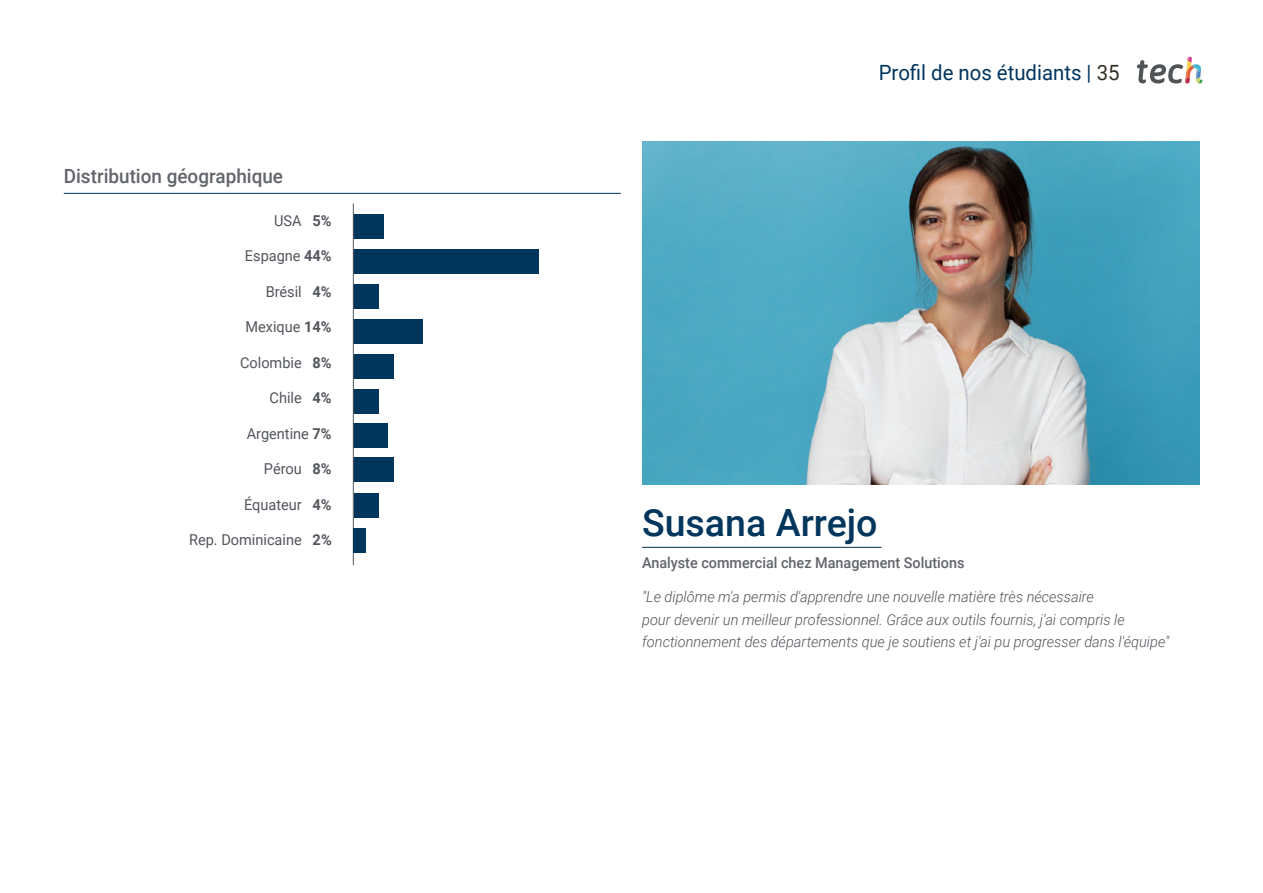
<style>
.page{position:relative;width:1263px;height:893px;background:#fff}
.page>*{position:absolute;margin:0;border:0;box-sizing:border-box;transform-origin:0 0}
.t1{font:500 37.5px "Roboto";color:#00355c}
.t2{font:21px "Roboto";color:#00355e}
.t3{font:500 19.5px "Roboto";color:#61646a}
.t4{font:italic 300 15px/22.5px "Roboto";color:#52555b}
.t5{font:15px "Roboto";color:#52555b}
.t6{font:500 15px "Roboto";color:#61646a;scale:.96 1}
.s1{font-weight:700}
.s2{color:#312e20}
</style>
<div class="page">
<svg style="left:1137px;top:57px;width:65px;height:27px"></svg>
<hr style="left:642px;top:547px;width:239px;height:1px;background:#003050">
<img style="left:642px;top:141px;width:557px;height:343px">
<hr style="left:64px;top:193px;width:557px;height:1px;background:#00355c">
<div style="left:353px;top:215px;width:30px;height:24px;background:#00355c"></div>
<div style="left:353px;top:389px;width:25px;height:24px;background:#00355c"></div>
<div style="left:353px;top:249px;width:186px;height:25px;background:#00355c"></div>
<div style="left:353px;top:424px;width:35px;height:24px;background:#00355c"></div>
<div style="left:353px;top:284px;width:25px;height:25px;background:#00355c"></div>
<div style="left:353px;top:457px;width:41px;height:25px;background:#00355c"></div>
<div style="left:353px;top:319px;width:70px;height:25px;background:#00355c"></div>
<div style="left:353px;top:354px;width:41px;height:25px;background:#00355c"></div>
<hr style="left:353px;top:204px;width:1px;height:361px;background:#52555b">
<div style="left:354px;top:493px;width:24px;height:25px;background:#00355c"></div>
<div style="left:354px;top:528px;width:12px;height:25px;background:#00355c"></div>
<h3 class="t3" style="left:64px;top:162px;width:221px">Distribution géographique</h3>
<p class="t5" style="left:274px;top:210px;width:59px">USA <span class="s1">5%</span></p>
<p class="t5" style="left:245px;top:246px;width:88px">Espagne <span class="s1">44%</span></p>
<p class="t5" style="left:266px;top:281px;width:68px">Brésil <span class="s1">4%</span></p>
<p class="t5" style="left:245px;top:317px;width:88px">Mexique <span class="s1">14%</span></p>
<p class="t5" style="left:240px;top:352px;width:93px">Colombie <span class="s1">8%</span></p>
<p class="t5" style="left:270px;top:388px;width:64px">Chile <span class="s1">4%</span></p>
<p class="t5" style="left:247px;top:423px;width:86px">Argentine <span class="s1">7%</span></p>
<p class="t5" style="left:264px;top:459px;width:69px">Pérou <span class="s1">8%</span></p>
<p class="t5" style="left:244px;top:494px;width:89px">Équateur <span class="s1">4%</span></p>
<p class="t5" style="left:189px;top:530px;width:144px">Rep. Dominicaine <span class="s1">2%</span></p>
<h2 class="t2" style="left:879px;top:57px;width:242px">Profil de nos étudiants | <span class="s2">35</span></h2>
<h1 class="t1" style="left:642px;top:496px;width:237px">Susana Arrejo</h1>
<p class="t6" style="left:642px;top:552px;width:337px">Analyste commercial chez Management Solutions</p>
<p class="t4" style="left:642px;top:585px;width:529px">"Le diplôme m'a permis d'apprendre une nouvelle matière très nécessaire<br>pour devenir un meilleur professionnel. Grâce aux outils fournis, j'ai compris le fonctionnement des départements que je soutiens et j'ai pu progresser dans l'équipe"</p>
</div>
